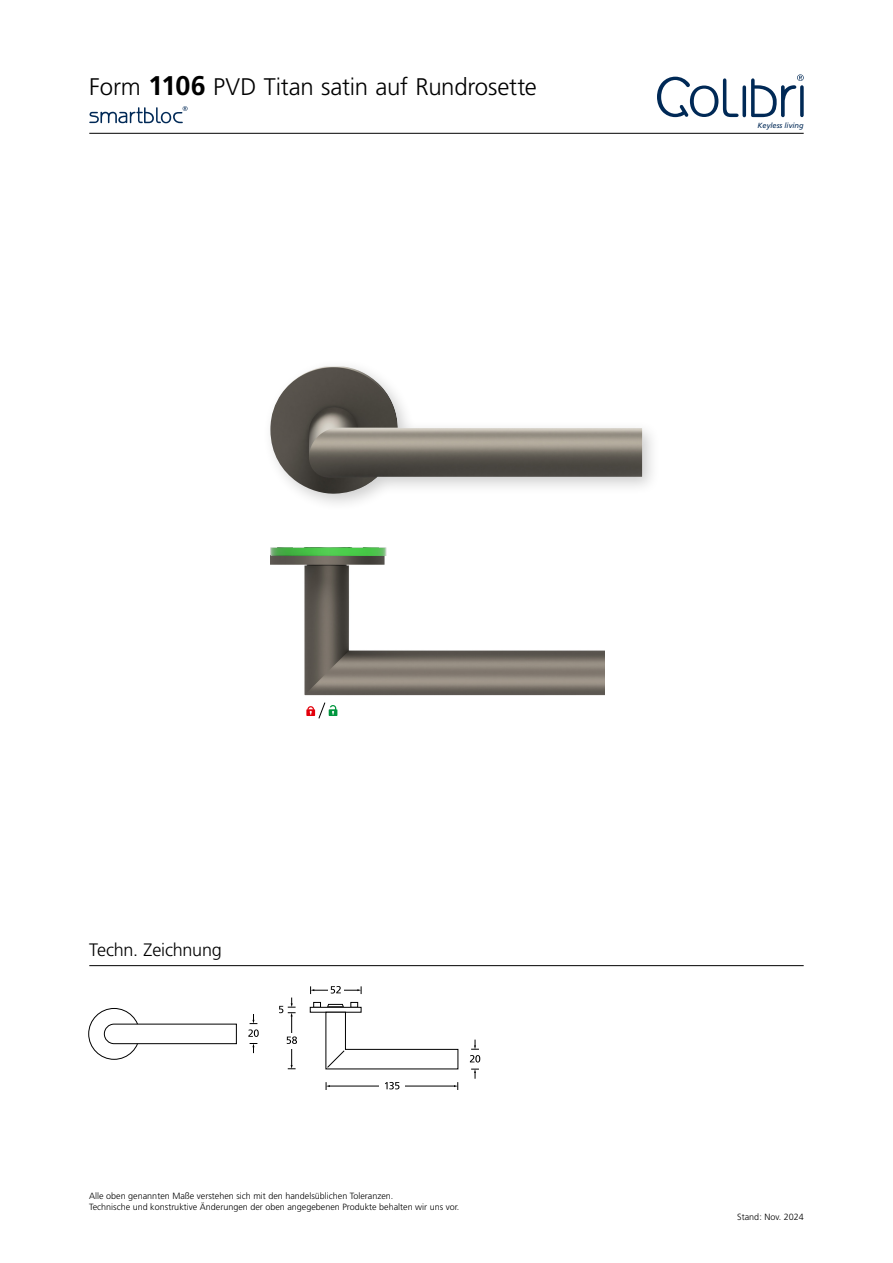
<style>
.page{position:relative;width:893px;height:1263px;background:#fff}
.page>*{position:absolute;margin:0;border:0;box-sizing:border-box;transform-origin:0 0}
.t1{font:300 24px "Frutiger";letter-spacing:-.01em;color:#000}
.t2{font:300 18px "Frutiger";letter-spacing:-.015em;color:#000}
.t3{font:300 9px/10.8px "Frutiger";color:#000}
.t4{font:italic 7.5px "Frutiger";color:#002956}
.s1{font-weight:700;font-size:27px}
</style>
<div class="page">
<hr style="left:89px;top:133px;width:715px;height:1px;background:#000">
<hr style="left:89px;top:965px;width:715px;height:1px;background:#000">
<svg style="left:89px;top:106px;width:99px;height:17px"></svg>
<svg style="left:657px;top:74px;width:147px;height:43px"></svg>
<svg style="left:306px;top:702px;width:31px;height:17px"></svg>
<div style="left:88px;top:1008px;width:52px;height:52px;border:1px solid #000;border-radius:50%"></div>
<svg style="left:104px;top:1023px;width:133px;height:21px"></svg>
<svg style="left:248px;top:1014px;width:11px;height:23px"></svg>
<svg style="left:250px;top:1043px;width:7px;height:10px"></svg>
<div style="left:313px;top:1002px;width:8px;height:6px;border:1px solid #000"></div>
<div style="left:310px;top:1007px;width:51px;height:5px;border:1px solid #000"></div>
<hr style="left:314px;top:990px;width:44px;height:1px;background:#000">
<svg style="left:310px;top:986px;width:4px;height:8px"></svg>
<svg style="left:357px;top:986px;width:5px;height:8px"></svg>
<div style="left:328px;top:982px;width:16px;height:16px;background:#fff"></div>
<svg style="left:331px;top:986px;width:10px;height:7px"></svg>
<svg style="left:314px;top:1002px;width:145px;height:67px"></svg>
<hr style="left:291px;top:1016px;width:1px;height:50px;background:#000">
<svg style="left:288px;top:1065px;width:8px;height:4px"></svg>
<svg style="left:279px;top:997px;width:17px;height:19px"></svg>
<hr style="left:329px;top:1086px;width:126px;height:1px;background:#000">
<svg style="left:454px;top:1082px;width:4px;height:8px"></svg>
<svg style="left:326px;top:1082px;width:4px;height:8px"></svg>
<svg style="left:470px;top:1039px;width:10px;height:23px"></svg>
<svg style="left:471px;top:1069px;width:8px;height:10px"></svg>
<div style="left:279px;top:1033px;width:25px;height:15px;background:#fff"></div>
<svg style="left:287px;top:1036px;width:10px;height:8px"></svg>
<div style="left:379px;top:1078px;width:26px;height:16px;background:#fff"></div>
<svg style="left:385px;top:1082px;width:14px;height:7px"></svg>
<div style="left:262px;top:358px;width:399px;height:154px;background:#000;opacity:.2"></div>
<img style="left:270px;top:367px;width:372px;height:127px">
<img style="left:270px;top:555px;width:335px;height:141px">
<img style="left:270px;top:548px;width:116px;height:7px">
<h1 class="t1" style="left:89px;top:73px;width:449px">Form <span class="s1">1106</span> PVD Titan satin auf Rundrosette</h1>
<p class="t4" style="left:758px;top:121px;width:48px">Keyless living</p>
<h2 class="t2" style="left:89px;top:939px;width:134px">Techn. Zeichnung</h2>
<p class="t3" style="left:89px;top:1190px;width:372px">Alle oben genannten Maße verstehen sich mit den handelsüblichen Toleranzen.<br>Technische und konstruktive Änderungen der oben angegebenen Produkte behalten wir uns vor.</p>
<p class="t3" style="left:737px;top:1212px;width:68px">Stand: Nov. 2024</p>
</div>
